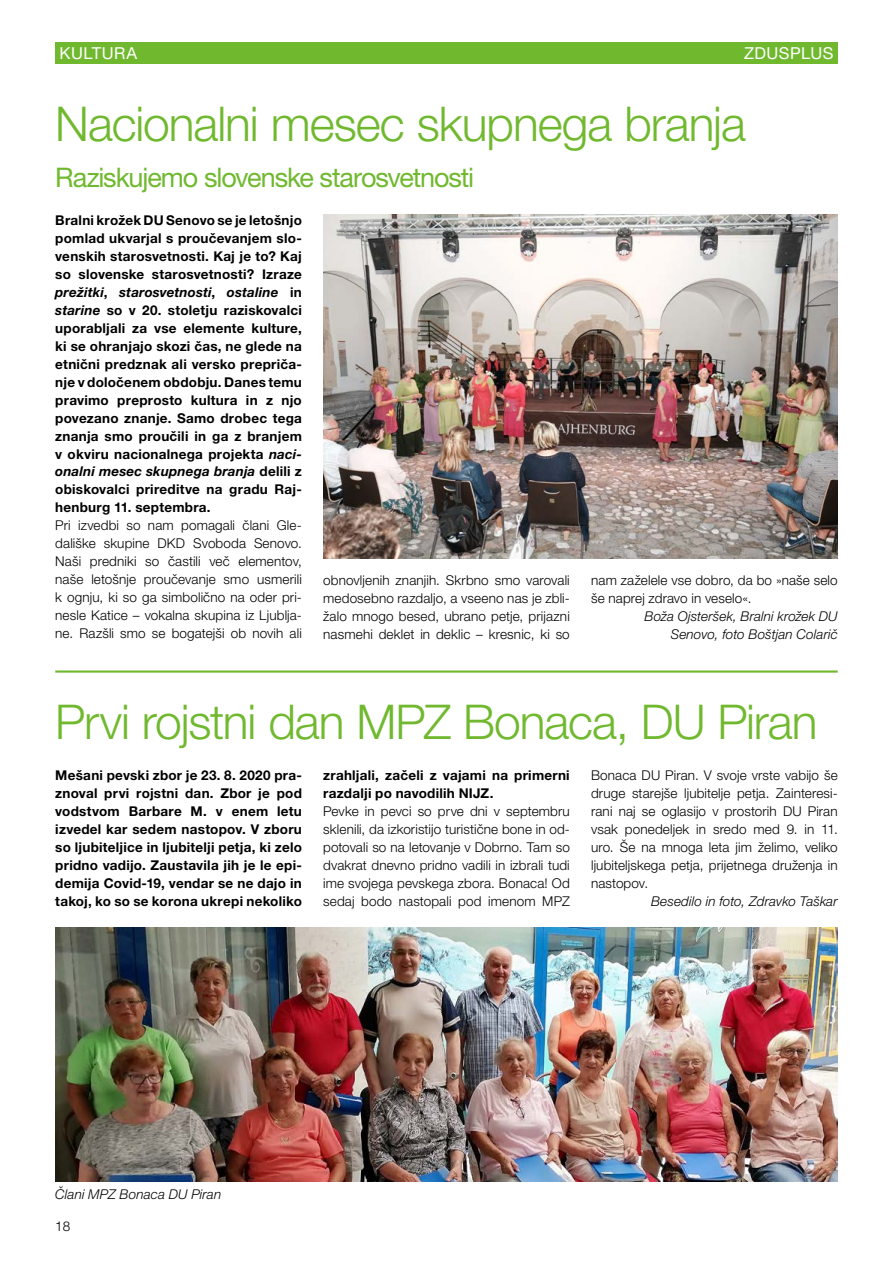
<style>
.page{position:relative;width:893px;height:1263px;background:#fff}
.page>*{position:absolute;margin:0;border:0;box-sizing:border-box;transform-origin:0 0}
.t1{font:300 48px "Helvetica Neue LT Pro";letter-spacing:-.025em;color:#70b92f}
.t2{font:27px "Helvetica Neue LT Pro";letter-spacing:-.04em;color:#70b92f}
.t3{font:16.5px "Helvetica Neue LT Pro";letter-spacing:.03em;color:#fff}
.t4{font:300 13.5px/18px "Helvetica Neue LT Pro";letter-spacing:.01em;color:#000;text-align:justify}
.t5{font:700 13.5px/18px "Helvetica Neue LT Pro";letter-spacing:.02em;color:#000;text-align:justify}
.t6{font:italic 300 13.5px/18px "Helvetica Neue LT Pro";letter-spacing:.01em;color:#000;text-align:right}
.s1{font-style:italic}
</style>
<div class="page">
<div style="left:55px;top:43px;width:783px;height:21px;background:#70b92f"></div>
<img style="left:323px;top:215px;width:515px;height:343px">
<hr style="left:55px;top:670px;width:783px;height:3px;background:#70b92f">
<img style="left:55px;top:927px;width:783px;height:254px">
<p class="t3" style="left:60px;top:43px;width:79px">KULTURA</p>
<p class="t3" style="left:744px;top:43px;width:91px">ZDUSPLUS</p>
<h1 class="t1" style="left:55px;top:94px;width:692px">Nacionalni mesec skupnega branja</h1>
<h2 class="t2" style="left:55px;top:162px;width:420px">Raziskujemo slovenske starosvetnosti</h2>
<p class="t5" style="left:55px;top:210px;width:248px">Bralni krožek DU Senovo se je letošnjo pomlad ukvarjal s proučevanjem slo&shy;venskih starosvetnosti. Kaj je to? Kaj so slovenske starosvetnosti? Izraze <span class="s1">prežitki</span>, <span class="s1">starosvetnosti</span>, <span class="s1">ostaline</span> in <span class="s1">starine</span> so v 20. stoletju raziskovalci uporabljali za vse elemente kulture, ki se ohranjajo skozi čas, ne glede na etnični predznak ali versko prepriča&shy;nje v določenem obdobju. Danes temu pravimo preprosto kultura in z njo povezano znanje. Samo drobec tega znanja smo proučili in ga z branjem v okviru nacionalnega projekta <span class="s1">naci&shy;onalni mesec skupnega branja</span> delili z obiskovalci prireditve na gradu Raj&shy;henburg 11. septembra.</p>
<p class="t4" style="left:55px;top:516px;width:248px">Pri izvedbi so nam pomagali člani Gle&shy;dališke skupine DKD Svoboda Senovo.<br>Naši predniki so častili več elementov, naše letošnje proučevanje smo usmerili k ognju, ki so ga simbolično na oder pri&shy;nesle Katice – vokalna skupina iz Ljublja&shy;ne. Razšli smo se bogatejši ob novih ali</p>
<p class="t4" style="left:323px;top:570px;width:248px">obnovljenih znanjih. Skrbno smo varovali medosebno razdaljo, a vseeno nas je zbli&shy;žalo mnogo besed, ubrano petje, prijazni nasmehi deklet in deklic – kresnic, ki so</p>
<p class="t4" style="left:591px;top:570px;width:248px">nam zaželele vse dobro, da bo »naše selo še naprej zdravo in veselo«.</p>
<p class="t6" style="left:645px;top:606px;width:195px">Boža Ojsteršek, Bralni krožek DU<br>Senovo, foto Boštjan Colarič</p>
<h1 class="t1" style="left:55px;top:692px;width:764px">Prvi rojstni dan MPZ Bonaca, DU Piran</h1>
<p class="t5" style="left:55px;top:766px;width:248px">Mešani pevski zbor je 23. 8. 2020 pra&shy;znoval prvi rojstni dan. Zbor je pod vodstvom Barbare M. v enem letu izvedel kar sedem nastopov. V zboru so ljubiteljice in ljubitelji petja, ki zelo pridno vadijo. Zaustavila jih je le epi&shy;demija Covid-19, vendar se ne dajo in takoj, ko so se korona ukrepi nekoliko</p>
<p class="t5" style="left:323px;top:766px;width:248px">zrahljali, začeli z vajami na primerni razdalji po navodilih NIJZ.</p>
<p class="t4" style="left:323px;top:802px;width:248px">Pevke in pevci so prve dni v septembru sklenili, da izkoristijo turistične bone in od&shy;potovali so na letovanje v Dobrno. Tam so dvakrat dnevno pridno vadili in izbrali tudi ime svojega pevskega zbora. Bonaca! Od sedaj bodo nastopali pod imenom MPZ</p>
<p class="t4" style="left:591px;top:766px;width:248px">Bonaca DU Piran. V svoje vrste vabijo še druge starejše ljubitelje petja. Zainteresi&shy;rani naj se oglasijo v prostorih DU Piran vsak ponedeljek in sredo med 9. in 11. uro. Še na mnoga leta jim želimo, veliko ljubiteljskega petja, prijetnega druženja in nastopov.</p>
<p class="t6" style="left:651px;top:892px;width:188px">Besedilo in foto, Zdravko Taškar</p>
<p class="t6" style="left:55px;top:1185px;width:168px">Člani MPZ Bonaca DU Piran</p>
<p class="t4" style="left:55px;top:1217px;width:17px">18</p>
</div>
